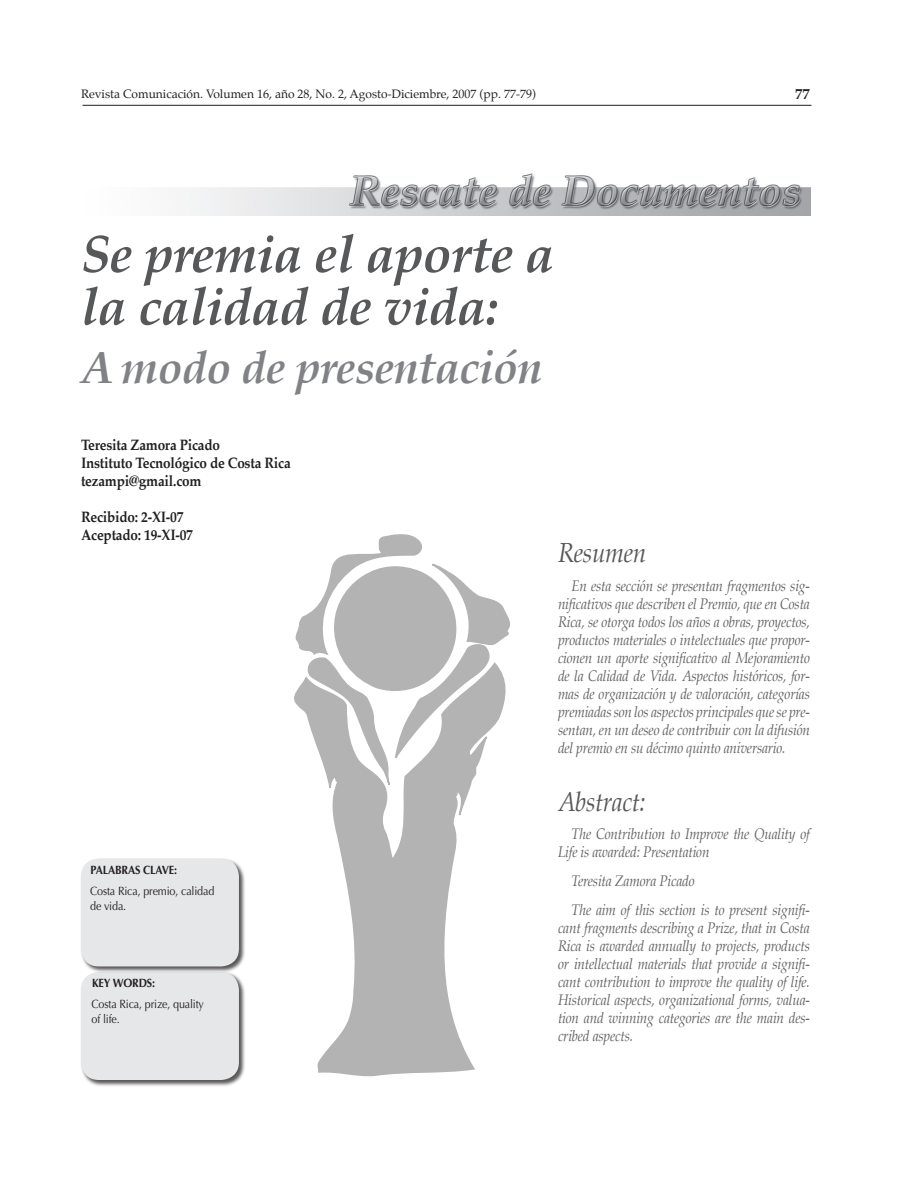
<style>
.page{position:relative;width:918px;height:1188px;background:#fff}
.page>*{position:absolute;margin:0;border:0;box-sizing:border-box;transform-origin:0 0}
.t1{font:italic 700 52.5px/52.5px "Palatino";letter-spacing:-.015em;color:#57585a}
.t2{font:italic 700 45px "Palatino";letter-spacing:-.015em;color:#808285}
.t3{font:italic 27px "Palatino";letter-spacing:-.015em;color:#57585a;scale:.9 1}
.t4{font:italic 15px/18px "Palatino";letter-spacing:-.015em;color:#636366;text-align:justify;scale:.9 1}
.t5{font:700 15px/18px "Palatino";letter-spacing:-.015em;color:#231f20;scale:.9 1}
.t6{font:700 15px "Palatino";letter-spacing:-.015em;color:#231f20}
.t7{font:12px "Palatino";color:#231f20}
.t8{font:12px/15px "Optima";letter-spacing:-.015em;color:#231f20;scale:.9 1}
.t9{font:700 12px "Optima";letter-spacing:-.015em;color:#231f20;scale:.9 1}
</style>
<div class="page">
<hr style="left:82px;top:105px;width:730px;height:1px;background:#231f20">
<img style="left:181px;top:173px;width:629px;height:43px">
<div style="left:80px;top:971px;width:167px;height:116px;background:#231f20;opacity:.75"></div>
<div style="left:81px;top:974px;width:158px;height:106px;background:#e6e7e9"></div>
<div style="left:80px;top:857px;width:167px;height:117px;background:#231f20;opacity:.75"></div>
<div style="left:81px;top:858px;width:158px;height:108px;background:#e6e7e9"></div>
<svg style="left:294px;top:695px;width:181px;height:382px"></svg>
<svg style="left:295px;top:534px;width:215px;height:253px"></svg>
<p class="t7" style="left:81px;top:86px;width:457px">Revista Comunicación. Volumen 16, año 28, No. 2, Agosto-Diciembre, 2007 (pp. 77-79)</p>
<p class="t6" style="left:795px;top:85px;width:16px">77</p>
<h1 class="t1" style="left:81px;top:233px;width:475px">Se premia el aporte a la calidad de vida:</h1>
<h2 class="t2" style="left:81px;top:340px;width:463px">A modo de presentación</h2>
<p class="t5" style="left:81px;top:437px;width:235px">Teresita Zamora Picado<br>Instituto Tecnológico de Costa Rica tezampi@gmail.com</p>
<p class="t5" style="left:81px;top:509px;width:126px">Recibido: 2-XI-07<br>Aceptado: 19-XI-07</p>
<p class="t9" style="left:91px;top:863px;width:97px">PALABRAS CLAVE:</p>
<p class="t8" style="left:90px;top:883px;width:140px">Costa Rica, premio, calidad de vida.</p>
<p class="t9" style="left:92px;top:975px;width:72px">KEY WORDS:</p>
<p class="t8" style="left:92px;top:996px;width:126px">Costa Rica, prize, quality of life.</p>
<h3 class="t3" style="left:558px;top:537px;width:100px">Resumen</h3>
<p class="t4" style="left:558px;top:578px;width:282px;text-indent:14px">En esta sección se presentan fragmentos sig&shy;nificativos que describen el Premio, que en Costa Rica, se otorga todos los años a obras, proyectos, productos materiales o intelectuales que propor&shy;cionen un aporte significativo al Mejoramiento de la Calidad de Vida. Aspectos históricos, for&shy;mas de organización y de valoración, categorías premiadas son los aspectos principales que se pre&shy;sentan, en un deseo de contribuir con la difusión del premio en su décimo quinto aniversario.</p>
<h3 class="t3" style="left:558px;top:785px;width:99px">Abstract:</h3>
<p class="t4" style="left:558px;top:827px;width:281px;text-indent:14px">The Contribution to Improve the Quality of<br>Life is awarded: Presentation</p>
<p class="t4" style="left:572px;top:868px;width:266px;line-height:28.8px">Teresita Zamora Picado<br>The aim of this section is to present signifi-</p>
<p class="t4" style="left:558px;top:920px;width:281px">cant fragments describing a Prize, that in Costa Rica is awarded annually to projects, products or intellectual materials that provide a signifi&shy;cant contribution to improve the quality of life.<br>Historical aspects, organizational forms, valua&shy;tion and winning categories are the main des&shy;cribed aspects.</p>
</div>
